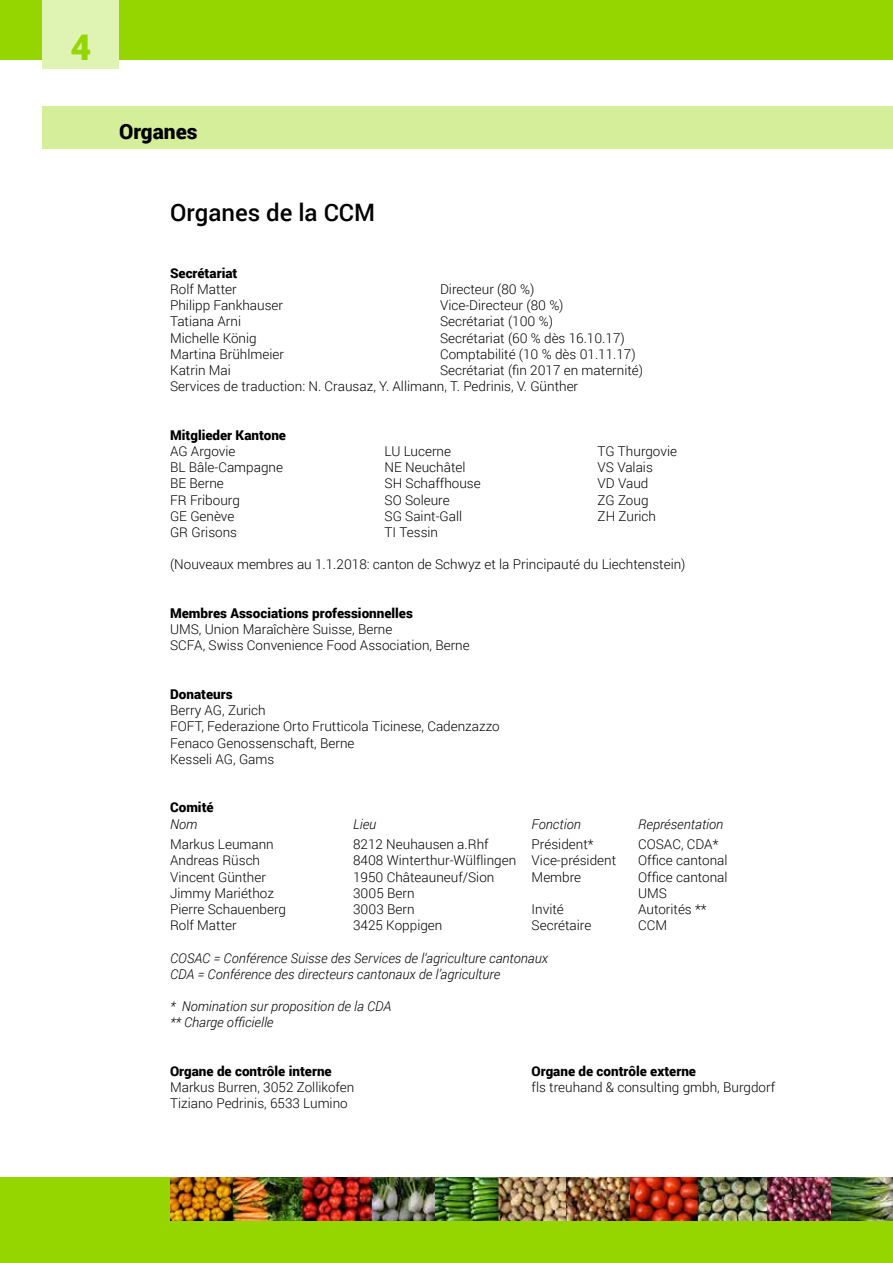
<style>
.page{position:relative;width:893px;height:1263px;background:#fff}
.page>*{position:absolute;margin:0;border:0;box-sizing:border-box;transform-origin:0 0}
.t1{font:900 36px "Roboto";color:#95d600}
.t2{font:500 24px "Roboto";color:#000}
.t3{font:900 21px "Roboto";color:#000}
.t4{font:300 13.5px/16.2px "Roboto";color:#000}
.t5{font:italic 300 13.5px/16.2px "Roboto";color:#000}
.t6{font:900 13.5px/16.2px "Roboto";color:#000}
.s1{font-weight:300}
.s2{font-weight:900}
.s3{font-weight:300;font-style:italic}
</style>
<div class="page">
<div style="left:0;top:0;width:893px;height:60px;background:#95d600"></div>
<div style="left:43px;top:0;width:76px;height:68px;background:#dff3b3"></div>
<div style="left:43px;top:106px;width:850px;height:43px;background:#d5ee99"></div>
<div style="left:0;top:1178px;width:893px;height:85px;background:#95d600"></div>
<img style="left:170px;top:1178px;width:723px;height:42px">
<p class="t1" style="left:70px;top:21px;width:22px">4</p>
<p class="t3" style="left:119px;top:116px;width:80px">Organes</p>
<p class="t2" style="left:170px;top:195px;width:207px">Organes de la CCM</p>
<p class="t6" style="left:170px;top:264px;width:69px">Secrétariat<br><span class="s1">Rolf Matter</span></p>
<p class="t4" style="left:440px;top:281px;width:96px">Directeur (80 %)</p>
<p class="t4" style="left:170px;top:297px;width:115px">Philipp Fankhauser</p>
<p class="t4" style="left:440px;top:297px;width:125px">Vice-Directeur (80 %)</p>
<p class="t4" style="left:170px;top:313px;width:72px">Tatiana Arni</p>
<p class="t4" style="left:440px;top:313px;width:114px">Secrétariat (100 %)</p>
<p class="t4" style="left:170px;top:329px;width:88px">Michelle König</p>
<p class="t4" style="left:440px;top:329px;width:186px">Secrétariat (60 % dès 16.10.17)</p>
<p class="t4" style="left:170px;top:345px;width:115px">Martina Brühlmeier</p>
<p class="t4" style="left:440px;top:345px;width:197px">Comptabilité (10 % dès 01.11.17)</p>
<p class="t4" style="left:170px;top:362px;width:62px">Katrin Mai</p>
<p class="t4" style="left:170px;top:362px;width:475px;text-indent:270px">Secrétariat (fin 2017 en maternité)<br>Services de traduction: N. Crausaz, Y. Allimann, T. Pedrinis, V. Günther</p>
<p class="t6" style="left:170px;top:426px;width:118px">Mitglieder Kantone<br><span class="s1">AG Argovie</span></p>
<p class="t4" style="left:385px;top:443px;width:68px">LU Lucerne</p>
<p class="t4" style="left:598px;top:443px;width:81px">TG Thurgovie</p>
<p class="t4" style="left:170px;top:459px;width:114px">BL Bâle-Campagne</p>
<p class="t4" style="left:385px;top:459px;width:82px">NE Neuchâtel</p>
<p class="t4" style="left:598px;top:459px;width:57px">VS Valais</p>
<p class="t4" style="left:170px;top:475px;width:55px">BE Berne</p>
<p class="t4" style="left:385px;top:475px;width:98px">SH Schaffhouse</p>
<p class="t4" style="left:598px;top:475px;width:52px">VD Vaud</p>
<p class="t4" style="left:170px;top:491px;width:71px">FR Fribourg</p>
<p class="t4" style="left:385px;top:491px;width:67px">SO Soleure</p>
<p class="t4" style="left:598px;top:491px;width:52px">ZG Zoug</p>
<p class="t4" style="left:170px;top:507px;width:66px">GE Genève</p>
<p class="t4" style="left:385px;top:507px;width:79px">SG Saint-Gall</p>
<p class="t4" style="left:598px;top:507px;width:60px">ZH Zurich</p>
<p class="t4" style="left:170px;top:524px;width:69px">GR Grisons</p>
<p class="t4" style="left:385px;top:524px;width:55px">TI Tessin</p>
<p class="t4" style="left:170px;top:556px;width:517px">(Nouveaux membres au 1.1.2018: canton de Schwyz et la Principauté du Liechtenstein)</p>
<p class="t4" style="left:170px;top:605px;width:301px"><span class="s2">Membres Associations professionnelles<br></span>UMS, Union Maraîchère Suisse, Berne<br>SCFA, Swiss Convenience Food Association, Berne</p>
<p class="t4" style="left:170px;top:686px;width:331px"><span class="s2">Donateurs<br></span>Berry AG, Zurich<br>FOFT, Federazione Orto Frutticola Ticinese, Cadenzazzo<br>Fenaco Genossenschaft, Berne<br>Kesseli AG, Gams</p>
<p class="t6" style="left:170px;top:799px;width:45px">Comité<br><span class="s3">Nom</span></p>
<p class="t5" style="left:353px;top:815px;width:25px">Lieu</p>
<p class="t5" style="left:532px;top:815px;width:51px">Fonction</p>
<p class="t5" style="left:638px;top:815px;width:87px">Représentation</p>
<p class="t4" style="left:170px;top:836px;width:105px">Markus Leumann</p>
<p class="t4" style="left:353px;top:836px;width:137px">8212 Neuhausen a.Rhf</p>
<p class="t4" style="left:532px;top:836px;width:63px">Président*</p>
<p class="t4" style="left:638px;top:836px;width:82px">COSAC, CDA*</p>
<p class="t4" style="left:170px;top:852px;width:92px">Andreas Rüsch</p>
<p class="t4" style="left:353px;top:852px;width:265px">8408 Winterthur-Wülflingen Vice-président</p>
<p class="t4" style="left:638px;top:852px;width:91px">Office cantonal</p>
<p class="t4" style="left:170px;top:868px;width:97px">Vincent Günther</p>
<p class="t4" style="left:353px;top:868px;width:143px">1950 Châteauneuf/Sion</p>
<p class="t4" style="left:532px;top:868px;width:51px">Membre</p>
<p class="t4" style="left:638px;top:868px;width:91px">Office cantonal</p>
<p class="t4" style="left:170px;top:884px;width:105px">Jimmy Mariéthoz</p>
<p class="t4" style="left:353px;top:884px;width:63px">3005 Bern</p>
<p class="t4" style="left:638px;top:884px;width:30px">UMS</p>
<p class="t4" style="left:170px;top:900px;width:117px">Pierre Schauenberg</p>
<p class="t4" style="left:353px;top:900px;width:63px">3003 Bern</p>
<p class="t4" style="left:532px;top:900px;width:34px">Invité</p>
<p class="t4" style="left:638px;top:900px;width:70px">Autorités **</p>
<p class="t4" style="left:170px;top:917px;width:68px">Rolf Matter</p>
<p class="t4" style="left:353px;top:917px;width:91px">3425 Koppigen</p>
<p class="t4" style="left:532px;top:917px;width:61px">Secrétaire</p>
<p class="t4" style="left:638px;top:917px;width:31px">CCM</p>
<p class="t5" style="left:170px;top:949px;width:379px">COSAC = Conférence Suisse des Services de l‘agriculture cantonaux<br>CDA = Conférence des directeurs cantonaux de l’agriculture</p>
<p class="t5" style="left:170px;top:998px;width:223px">* Nomination sur proposition de la CDA ** Charge officielle</p>
<p class="t6" style="left:170px;top:1062px;width:163px">Organe de contrôle interne</p>
<p class="t6" style="left:532px;top:1062px;width:166px">Organe de contrôle externe</p>
<p class="t4" style="left:170px;top:1079px;width:186px">Markus Burren, 3052 Zollikofen</p>
<p class="t4" style="left:532px;top:1079px;width:245px">fls treuhand &amp; consulting gmbh, Burgdorf</p>
<p class="t4" style="left:170px;top:1095px;width:179px">Tiziano Pedrinis, 6533 Lumino</p>
</div>
